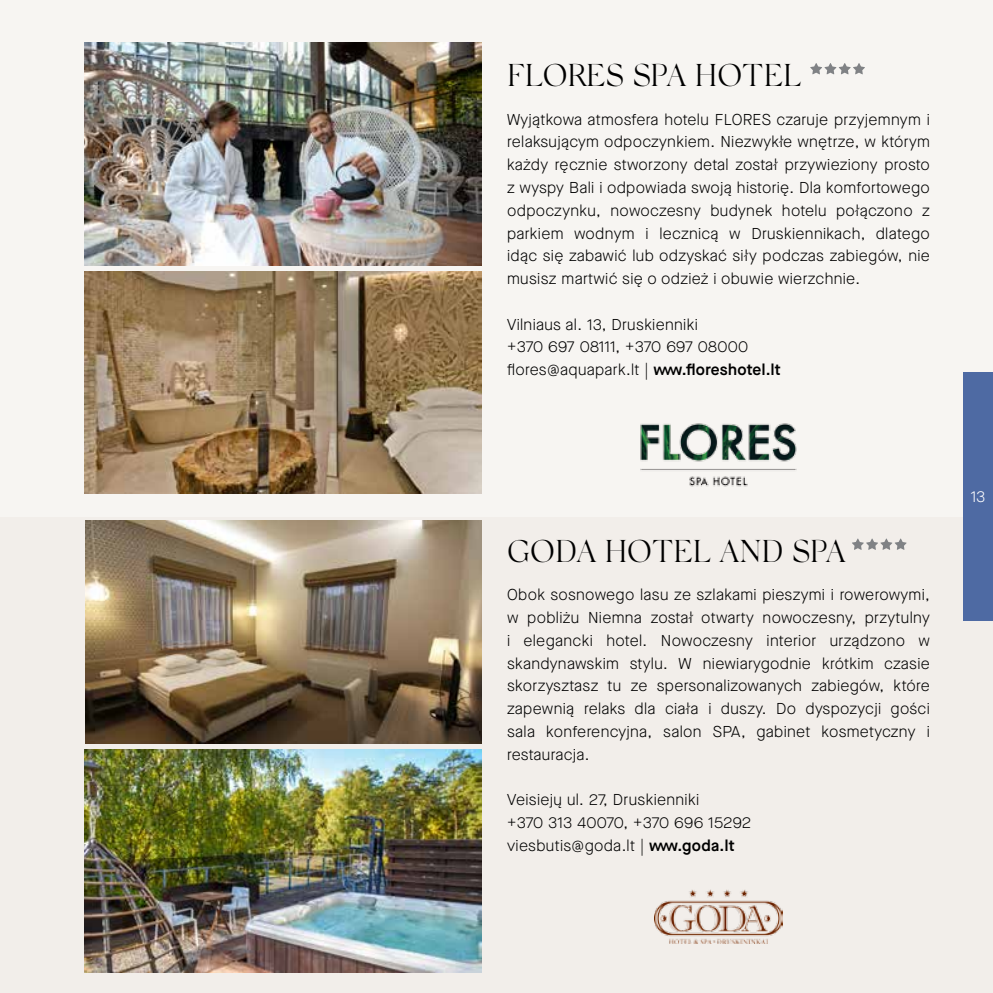
<style>
.page{position:relative;width:993px;height:993px;background:#fff}
.page>*{position:absolute;margin:0;border:0;box-sizing:border-box;transform-origin:0 0}
.t1{font:300 31.5px "Silk Serif";color:#000}
.t2{font:300 15.75px/22.8px "Maison Neue";letter-spacing:.02em;color:#000;text-align:justify}
.t3{font:300 15.75px "Maison Neue";color:#fff}
.s1{font-weight:600}
</style>
<div class="page">
<div style="left:0;top:0;width:992px;height:992px;background:#f7f5f2"></div>
<div style="left:0;top:517px;width:992px;height:475px;background:#f2eeea"></div>
<img style="left:640px;top:423px;width:157px;height:64px">
<img style="left:84px;top:43px;width:397px;height:222px">
<img style="left:84px;top:272px;width:397px;height:222px">
<img style="left:85px;top:521px;width:396px;height:221px">
<img style="left:84px;top:749px;width:397px;height:222px">
<img style="left:654px;top:889px;width:128px;height:54px">
<div style="left:962px;top:372px;width:30px;height:248px;background:#4e6aa3"></div>
<svg style="left:810px;top:63px;width:54px;height:11px"></svg>
<svg style="left:852px;top:538px;width:54px;height:11px"></svg>
<h1 class="t1" style="left:507px;top:57px;width:296px">FLORES SPA HOTEL</h1>
<p class="t2" style="left:507px;top:108px;width:424px">Wyjątkowa atmosfera hotelu FLORES czaruje przyjemnym i relaksującym odpoczynkiem. Niezwykłe wnętrze, w którym każdy ręcznie stworzony detal został przywieziony prosto z wyspy Bali i odpowiada swoją historię. Dla komfortowego odpoczynku, nowoczesny budynek hotelu połączono z parkiem wodnym i lecznicą w Druskiennikach, dlatego idąc się zabawić lub odzyskać siły podczas zabiegów, nie musisz martwić się o odzież i obuwie wierzchnie.</p>
<p class="t2" style="left:507px;top:312px;width:275px;text-align:left">Vilniaus al. 13, Druskienniki<br>+370 697 08111, +370 697 08000 flores@aquapark.lt | <span class="s1">www.floreshotel.lt</span></p>
<h1 class="t1" style="left:507px;top:532px;width:340px">GODA HOTEL AND SPA</h1>
<p class="t2" style="left:507px;top:583px;width:424px">Obok sosnowego lasu ze szlakami pieszymi i rowerowymi, w pobliżu Niemna został otwarty nowoczesny, przytulny i elegancki hotel. Nowoczesny interior urządzono w skandynawskim stylu. W niewiarygodnie krótkim czasie skorzysztasz tu ze spersonalizowanych zabiegów, które zapewnią relaks dla ciała i duszy. Do dyspozycji gości sala konferencyjna, salon SPA, gabinet kosmetyczny i restauracja.</p>
<p class="t2" style="left:507px;top:788px;width:245px;text-align:left">Veisiejų ul. 27, Druskienniki<br>+370 313 40070, +370 696 15292 viesbutis@goda.lt | <span class="s1">www.goda.lt</span></p>
<p class="t3" style="left:970px;top:486px;width:16px">13</p>
</div>
